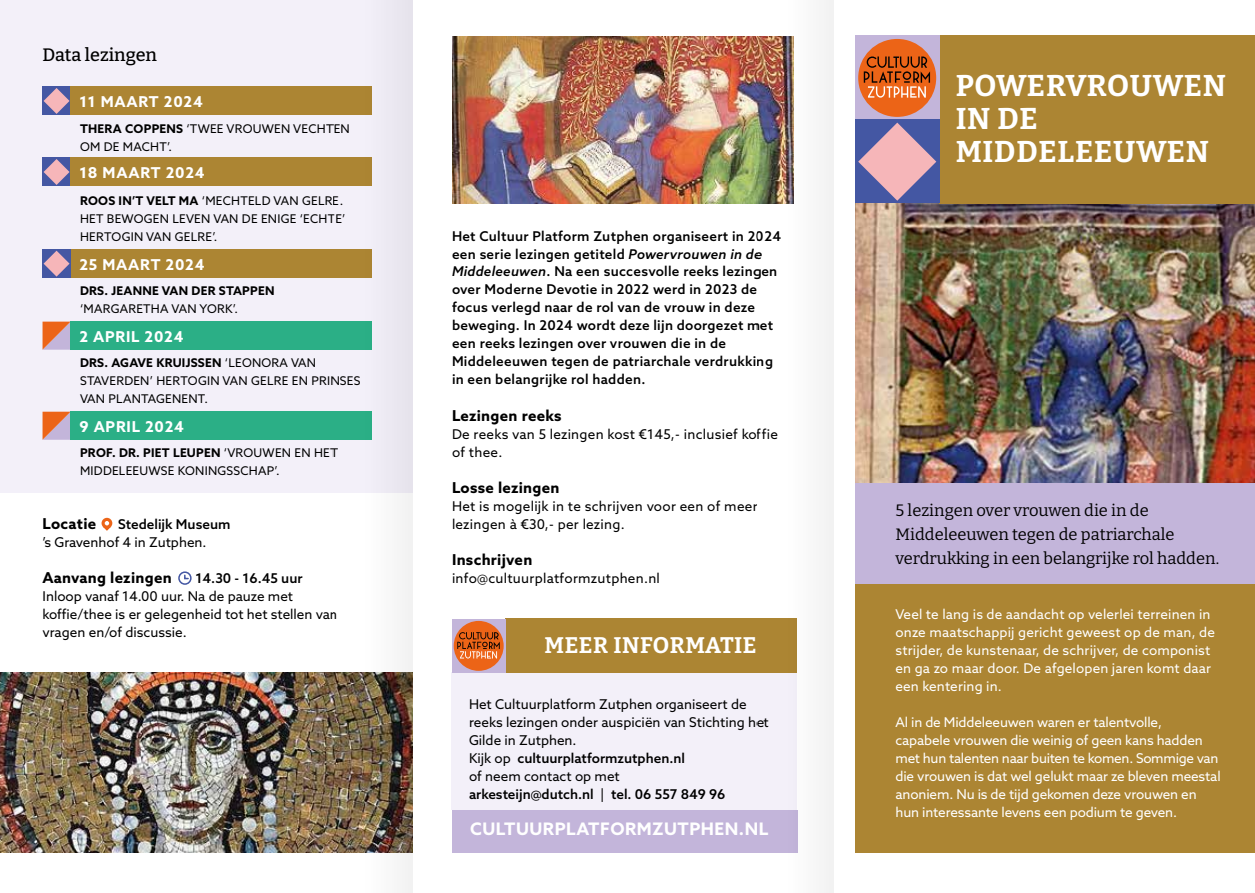
<style>
.page{position:relative;width:1255px;height:893px;background:#fff}
.page>*{position:absolute;margin:0;border:0;box-sizing:border-box;transform-origin:0 0}
.t1{font:700 30px/33px "Bitter";letter-spacing:.025em;color:#fff}
.t2{font:700 22.5px "Bitter";letter-spacing:.025em;color:#fff}
.t3{font:500 18px "Bitter";color:#000}
.t4{font:700 17.25px "Azo Sans";letter-spacing:.03em;color:#fff}
.t5{font:16.5px/24px "Bitter";color:#000}
.t6{font:700 15px "Azo Sans";letter-spacing:.02em;color:#000}
.t7{font:700 15px "Azo Sans";letter-spacing:.05em;color:#fff}
.t8{font:500 13.5px/18px "Azo Sans";letter-spacing:.02em;color:#000}
.t9{font:13.5px/18px "Azo Sans";color:#000}
.t10{font:13.5px/18px "Azo Sans";letter-spacing:-.01em;color:#fff}
.t11{font:13.5px/18px "Azo Sans";letter-spacing:.01em;color:#fff}
.t12{font:13.5px/18px "Azo Sans";letter-spacing:.02em;color:#000}
.t13{font:500 13.5px "Azo Sans";color:#000}
.t14{font:12px/18px "Azo Sans";letter-spacing:.02em;color:#000}
.t15{font:700 12px "Azo Sans";letter-spacing:.02em;color:#000}
.s1{font-weight:700}
.s2{font-style:italic}
.s3{font-weight:500}
</style>
<div class="page">
<img style="left:855px;top:203px;width:399px;height:280px">
<img style="left:452px;top:36px;width:305px;height:167px">
<div style="left:939px;top:35px;width:315px;height:168px;background:#ac8533"></div>
<div style="left:855px;top:35px;width:84px;height:85px;background:#c3b5da"></div>
<div style="left:858px;top:39px;width:78px;height:78px;background:#ec6417;border-radius:50%"></div>
<svg style="left:863px;top:57px;width:67px;height:41px"></svg>
<div style="left:855px;top:119px;width:84px;height:84px;background:#4457a3"></div>
<svg style="left:858px;top:123px;width:78px;height:78px"></svg>
<div style="left:855px;top:584px;width:399px;height:269px;background:#ac8533"></div>
<div style="left:855px;top:483px;width:399px;height:101px;background:#c3b5da"></div>
<div style="left:451px;top:673px;width:346px;height:137px;background:#f3f0f9"></div>
<div style="left:452px;top:810px;width:345px;height:43px;background:#c3b5da"></div>
<div style="left:0;top:0;width:412px;height:493px;background:#f3f0f9"></div>
<svg style="left:43px;top:412px;width:28px;height:28px"></svg>
<svg style="left:43px;top:322px;width:28px;height:28px"></svg>
<svg style="left:43px;top:87px;width:28px;height:28px"></svg>
<svg style="left:44px;top:88px;width:26px;height:26px"></svg>
<svg style="left:43px;top:158px;width:28px;height:28px"></svg>
<svg style="left:44px;top:159px;width:26px;height:26px"></svg>
<div style="left:71px;top:87px;width:301px;height:28px;background:#ac8533"></div>
<div style="left:71px;top:158px;width:301px;height:28px;background:#ac8533"></div>
<div style="left:71px;top:412px;width:301px;height:28px;background:#2baf86"></div>
<div style="left:71px;top:322px;width:301px;height:28px;background:#2baf86"></div>
<div style="left:71px;top:250px;width:301px;height:28px;background:#ac8533"></div>
<div style="left:505px;top:619px;width:292px;height:54px;background:#ac8533"></div>
<div style="left:451px;top:619px;width:54px;height:54px;background:#c3b5da"></div>
<div style="left:453px;top:621px;width:50px;height:50px;background:#ec6417;border-radius:50%"></div>
<svg style="left:457px;top:632px;width:42px;height:26px"></svg>
<div style="left:43px;top:250px;width:28px;height:28px;background:#4457a3"></div>
<svg style="left:44px;top:251px;width:26px;height:26px"></svg>
<img style="left:0;top:673px;width:334px;height:180px">
<svg style="left:101px;top:518px;width:11px;height:11px"></svg>
<svg style="left:103px;top:521px;width:8px;height:10px"></svg>
<div style="left:178px;top:571px;width:14px;height:14px;border:2px solid #4457a3;border-radius:50%"></div>
<svg style="left:184px;top:574px;width:6px;height:6px"></svg>
<svg style="left:757px;top:0;width:76px;height:893px"></svg>
<svg style="left:334px;top:0;width:78px;height:893px"></svg>
<h3 class="t3" style="left:43px;top:43px;width:116px">Data lezingen</h3>
<p class="t7" style="left:79px;top:92px;width:125px">11 MAART 2024</p>
<p class="t14" style="left:80px;top:119px;width:271px"><span class="s1">THERA COPPENS</span> ‘TWEE VROUWEN VECHTEN<br>OM DE MACHT’.</p>
<p class="t7" style="left:79px;top:163px;width:127px">18 MAART 2024</p>
<p class="t14" style="left:80px;top:191px;width:267px"><span class="s1">ROOS IN’T VELT MA</span> ‘MECHTELD VAN GELRE.<br>HET BEWOGEN LEVEN VAN DE ENIGE ‘ECHTE’<br>HERTOGIN VAN GELRE’.</p>
<p class="t7" style="left:79px;top:255px;width:127px">25 MAART 2024</p>
<p class="t15" style="left:80px;top:282px;width:196px">DRS. JEANNE VAN DER STAPPEN</p>
<p class="t14" style="left:80px;top:299px;width:159px">‘MARGARETHA VAN YORK’.</p>
<p class="t7" style="left:79px;top:327px;width:106px">2 APRIL 2024</p>
<p class="t14" style="left:80px;top:353px;width:282px"><span class="s1">DRS. AGAVE KRUIJSSEN</span> ‘LEONORA VAN<br>STAVERDEN’ HERTOGIN VAN GELRE EN PRINSES<br>VAN PLANTAGENENT.</p>
<p class="t7" style="left:79px;top:417px;width:106px">9 APRIL 2024</p>
<p class="t14" style="left:80px;top:443px;width:259px"><span class="s1">PROF. DR. PIET LEUPEN</span> ‘VROUWEN EN HET<br>MIDDELEEUWSE KONINGSSCHAP’.</p>
<p class="t6" style="left:43px;top:513px;width:55px">Locatie</p>
<p class="t13" style="left:118px;top:515px;width:114px">Stedelijk Museum</p>
<p class="t9" style="left:43px;top:533px;width:165px">’s Gravenhof 4 in Zutphen.</p>
<p class="t6" style="left:43px;top:567px;width:131px">Aanvang lezingen</p>
<p class="t13" style="left:196px;top:569px;width:108px">14.30 - 16.45 uur</p>
<p class="t9" style="left:43px;top:587px;width:297px">Inloop vanaf 14.00 uur. Na de pauze met koffie/thee is er gelegenheid tot het stellen van vragen en/of discussie.</p>
<p class="t8" style="left:452px;top:226px;width:331px">Het Cultuur Platform Zutphen organiseert in 2024 een serie lezingen getiteld <span class="s2">Powervrouwen in de Middeleeuwen</span>. Na een succesvolle reeks lezingen over Moderne Devotie in 2022 werd in 2023 de focus verlegd naar de rol van de vrouw in deze beweging. In 2024 wordt deze lijn doorgezet met een reeks lezingen over vrouwen die in de Middeleeuwen tegen de patriarchale verdrukking in een belangrijke rol hadden.</p>
<p class="t6" style="left:452px;top:405px;width:111px">Lezingen reeks</p>
<p class="t12" style="left:452px;top:425px;width:327px">De reeks van 5 lezingen kost €145,- inclusief koffie of thee.</p>
<p class="t6" style="left:452px;top:477px;width:109px">Losse lezingen</p>
<p class="t12" style="left:452px;top:497px;width:307px">Het is mogelijk in te schrijven voor een of meer lezingen à €30,- per lezing.</p>
<p class="t6" style="left:452px;top:549px;width:82px">Inschrijven</p>
<p class="t12" style="left:452px;top:569px;width:209px">info@cultuurplatformzutphen.nl</p>
<h2 class="t2" style="left:544px;top:631px;width:213px">MEER INFORMATIE</h2>
<p class="t9" style="left:469px;top:695px;width:301px">Het Cultuurplatform Zutphen organiseert de reeks lezingen onder auspiciën van Stichting het Gilde in Zutphen.<br>Kijk op <span class="s3">cultuurplatformzutphen.nl<br></span>of neem contact op met<br><span class="s3">arkesteijn@dutch.nl</span> | <span class="s3">tel. 06 557 849 96</span></p>
<p class="t4" style="left:470px;top:817px;width:300px">CULTUURPLATFORMZUTPHEN.NL</p>
<h1 class="t1" style="left:955px;top:68px;width:272px">POWERVROUWEN<br>IN DE<br>MIDDELEEUWEN</h1>
<p class="t5" style="left:895px;top:498px;width:325px">5 lezingen over vrouwen die in de<br>Middeleeuwen tegen de patriarchale verdrukking in een belangrijke rol hadden.</p>
<p class="t11" style="left:895px;top:605px;width:321px">Veel te lang is de aandacht op velerlei terreinen in onze maatschappij gericht geweest op de man, de strijder, de kunstenaar, de schrijver, de componist en ga zo maar door. De afgelopen jaren komt daar een kentering in.</p>
<p class="t10" style="left:895px;top:713px;width:327px">Al in de Middeleeuwen waren er talentvolle,<br>capabele vrouwen die weinig of geen kans hadden met hun talenten naar buiten te komen. Sommige van die vrouwen is dat wel gelukt maar ze bleven meestal anoniem. Nu is de tijd gekomen deze vrouwen en hun interessante levens een podium te geven.</p>
</div>
